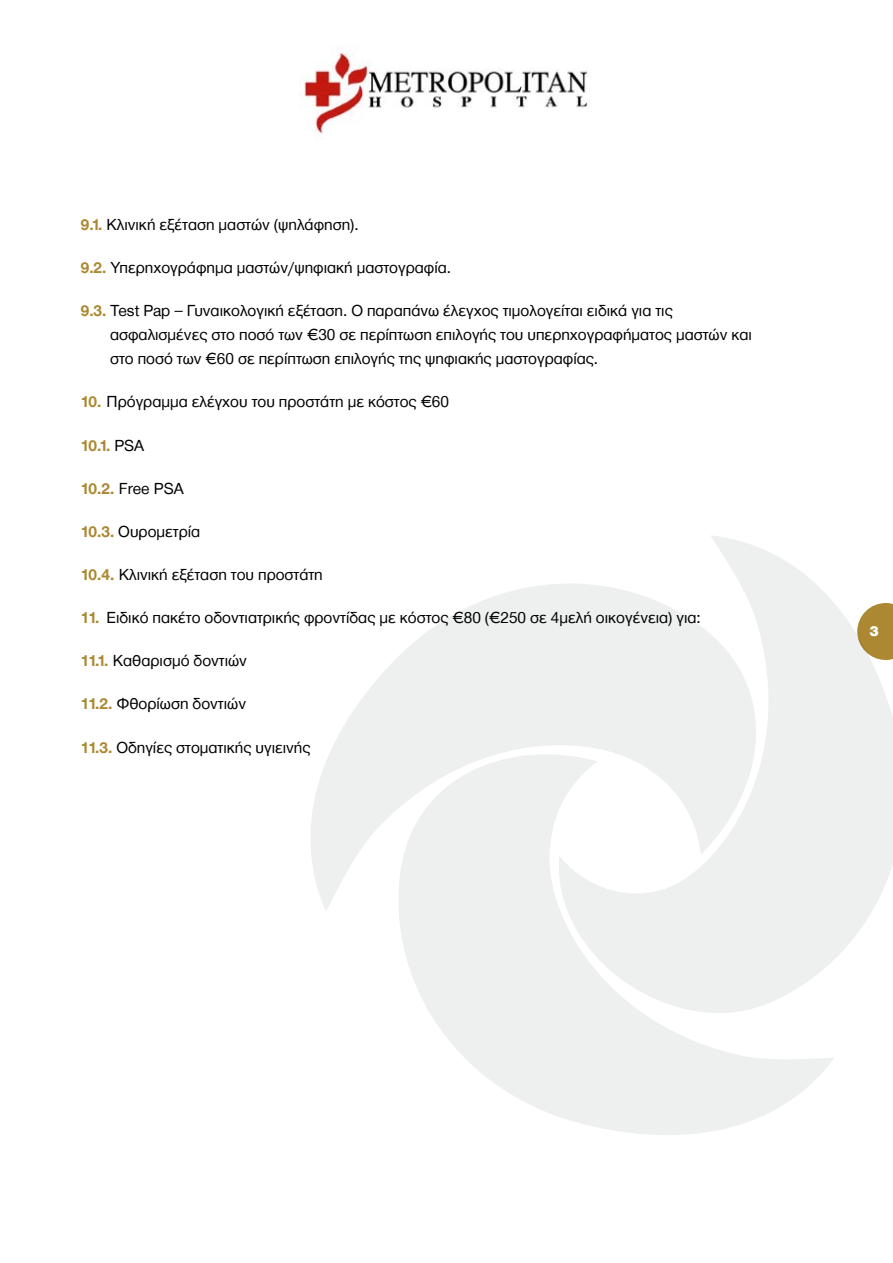
<style>
.page{position:relative;width:893px;height:1263px;background:#fff}
.page>*{position:absolute;margin:0;border:0;box-sizing:border-box;transform-origin:0 0}
.t1{font:16.5px/24px "CF Helvetica";color:#000}
.t2{font:700 16.5px "CF Helvetica";color:#ac8832}
.t3{font:900 15px "CF Helvetica";color:#fff}
.s1{font-weight:700;color:#ac8832}
.s2{font-weight:400;color:#000}
</style>
<div class="page">
<svg style="left:311px;top:584px;width:241px;height:326px;fill:#eeefef"></svg>
<svg style="left:387px;top:754px;width:447px;height:381px;fill:#eeefef"></svg>
<svg style="left:552px;top:535px;width:341px;height:478px;fill:#eeefef"></svg>
<img style="left:301px;top:45px;width:287px;height:95px">
<p class="t1" style="left:81px;top:213px;width:279px"><span class="s1">9.1.</span> Κλινική εξέταση μαστών (ψηλάφηση).</p>
<p class="t1" style="left:81px;top:256px;width:372px"><span class="s1">9.2.</span> Υπερηχογράφημα μαστών/ψηφιακή μαστογραφία.</p>
<p class="t1" style="left:110px;top:299px;width:643px;text-indent:-29px"><span class="s1">9.3.</span> Test Pap – Γυναικολογική εξέταση. Ο παραπάνω έλεγχος τιμολογείται ειδικά για τις ασφαλισμένες στο ποσό των €30 σε περίπτωση επιλογής του υπερηχογραφήματος μαστών και στο ποσό των €60 σε περίπτωση επιλογής της ψηφιακής μαστογραφίας.</p>
<p class="t1" style="left:81px;top:390px;width:370px"><span class="s1">10.</span> Πρόγραμμα ελέγχου του προστάτη με κόστος €60</p>
<p class="t2" style="left:81px;top:436px;width:65px">10.1. <span class="s2">PSA</span></p>
<p class="t1" style="left:81px;top:476px;width:104px"><span class="s1">10.2.</span> Free PSA</p>
<p class="t1" style="left:81px;top:519px;width:121px"><span class="s1">10.3.</span> Ουρομετρία</p>
<p class="t1" style="left:81px;top:562px;width:244px"><span class="s1">10.4.</span> Κλινική εξέταση του προστάτη</p>
<p class="t1" style="left:81px;top:606px;width:622px"><span class="s1">11.</span> Ειδικό πακέτο οδοντιατρικής φροντίδας με κόστος €80 (€250 σε 4μελή οικογένεια) για:</p>
<p class="t1" style="left:81px;top:649px;width:168px"><span class="s1">11.1.</span> Καθαρισμό δοντιών</p>
<p class="t1" style="left:81px;top:692px;width:167px"><span class="s1">11.2.</span> Φθορίωση δοντιών</p>
<p class="t1" style="left:81px;top:735px;width:231px"><span class="s1">11.3.</span> Οδηγίες στοματικής υγιεινής</p>
<p class="t3" style="left:870px;top:622px;width:11px">3</p>
</div>
